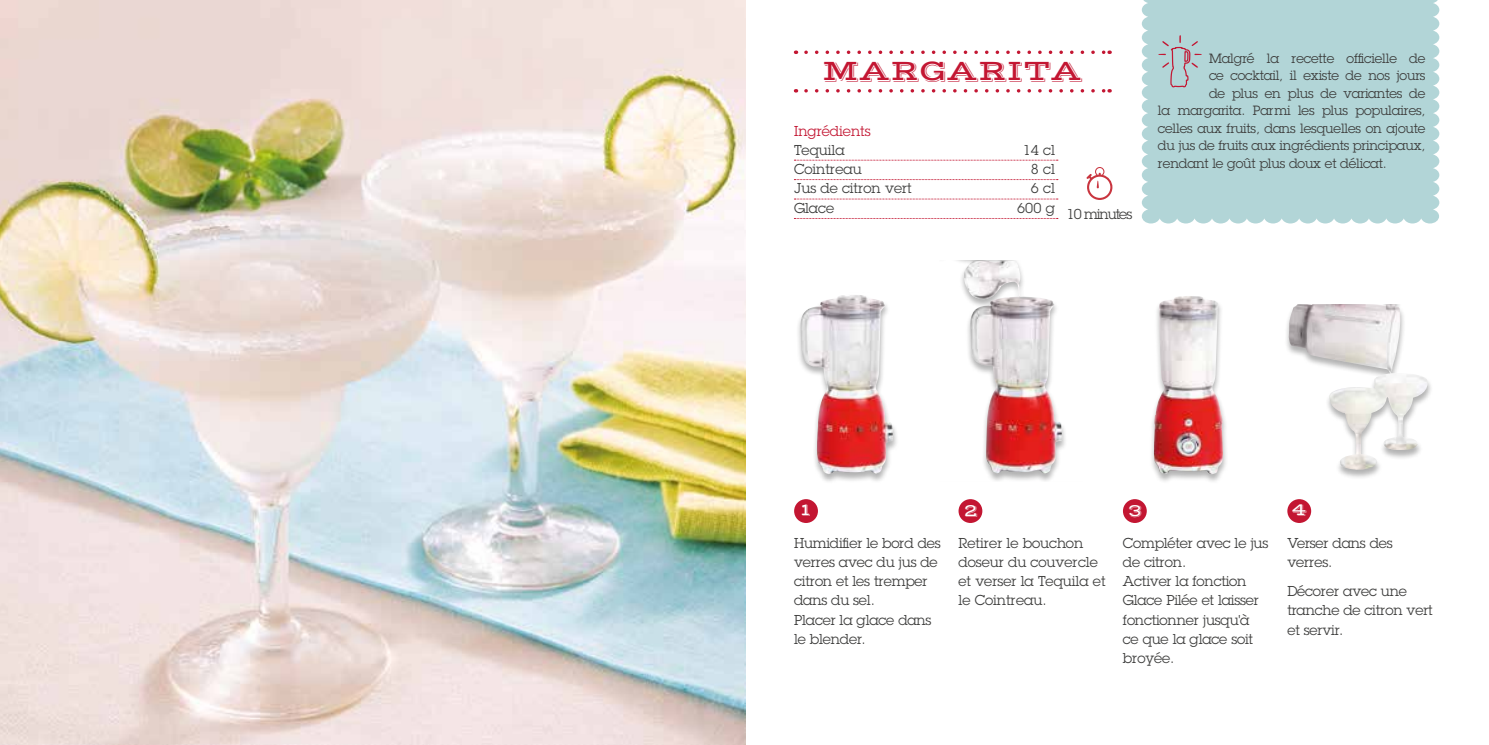
<style>
.page{position:relative;width:1489px;height:745px;background:#fff}
.page>*{position:absolute;margin:0;border:0;box-sizing:border-box;transform-origin:0 0}
.t1{font:29.75px "Vast Shadow";color:#c31632}
.t2{font:17.5px "Vast Shadow";color:#fff}
.t3{font:14px/19.2px "Lubalin Graph";letter-spacing:-.01em;color:#3c3c3b}
.t4{font:14px "Lubalin Graph";color:#c31632}
.t5{font:14px "Lubalin Graph";letter-spacing:-.07em;color:#3c3c3b}
.t6{font:13.12px "Lubalin Graph";letter-spacing:-.01em;color:#3c3c3b}
</style>
<div class="page">
<img style="left:0;top:0;width:745px;height:744px">
<svg style="left:806px;top:50px;width:297px;height:4px"></svg>
<svg style="left:806px;top:89px;width:297px;height:3px"></svg>
<div style="left:794px;top:499px;width:24px;height:23px;background:#c31632;border-radius:50%"></div>
<div style="left:958px;top:499px;width:24px;height:23px;background:#c31632;border-radius:50%"></div>
<div style="left:1122px;top:499px;width:24px;height:23px;background:#c31632;border-radius:50%"></div>
<div style="left:1287px;top:499px;width:23px;height:23px;background:#c31632;border-radius:50%"></div>
<div style="left:1141px;top:0;width:298px;height:223px;background:#b2d5d7"></div>
<div style="left:791px;top:292px;width:115px;height:191px;background:#000;opacity:.3"></div>
<img style="left:800px;top:294px;width:93px;height:180px">
<img style="left:957px;top:260px;width:108px;height:221px">
<div style="left:1148px;top:295px;width:80px;height:188px;background:#000;opacity:.3"></div>
<img style="left:1153px;top:296px;width:70px;height:178px">
<div style="left:1284px;top:304px;width:148px;height:175px;background:#000;opacity:.3"></div>
<img style="left:1288px;top:304px;width:139px;height:166px">
<svg style="left:794px;top:160px;width:263px;height:1px"></svg>
<svg style="left:794px;top:179px;width:263px;height:1px"></svg>
<svg style="left:794px;top:198px;width:263px;height:1px"></svg>
<svg style="left:794px;top:218px;width:263px;height:1px"></svg>
<svg style="left:1158px;top:35px;width:43px;height:53px;background:#b3c1c5"></svg>
<svg style="left:1086px;top:167px;width:26px;height:33px"></svg>
<h1 class="t1" style="left:822px;top:53px;width:261px">MARGARITA</h1>
<p class="t4" style="left:794px;top:122px;width:78px">Ingrédients</p>
<p class="t3" style="left:794px;top:140px;width:52px">Tequila</p>
<p class="t3" style="left:1022px;top:140px;width:34px">14 cl</p>
<p class="t3" style="left:794px;top:159px;width:69px">Cointreau</p>
<p class="t3" style="left:1030px;top:159px;width:26px">8 cl</p>
<p class="t3" style="left:794px;top:178px;width:119px">Jus de citron vert</p>
<p class="t3" style="left:1030px;top:178px;width:26px">6 cl</p>
<p class="t3" style="left:794px;top:198px;width:42px">Glace</p>
<p class="t3" style="left:1017px;top:198px;width:39px">600 g</p>
<p class="t5" style="left:1066px;top:205px;width:67px">10 minutes</p>
<p class="t6" style="left:1208px;top:50px;width:218px">Malgré la recette officielle de</p>
<p class="t6" style="left:1208px;top:67px;width:218px">ce cocktail, il existe de nos jours</p>
<p class="t6" style="left:1208px;top:85px;width:218px">de plus en plus de variantes de</p>
<p class="t6" style="left:1157px;top:102px;width:269px">la margarita. Parmi les plus populaires,</p>
<p class="t6" style="left:1157px;top:120px;width:269px">celles aux fruits, dans lesquelles on ajoute</p>
<p class="t6" style="left:1157px;top:137px;width:269px">du jus de fruits aux ingrédients principaux,</p>
<p class="t6" style="left:1157px;top:155px;width:230px">rendant le goût plus doux et délicat.</p>
<p class="t2" style="left:800px;top:499px;width:11px">1</p>
<p class="t2" style="left:964px;top:499px;width:15px">2</p>
<p class="t2" style="left:1127px;top:499px;width:16px">3</p>
<p class="t2" style="left:1292px;top:499px;width:16px">4</p>
<p class="t3" style="left:794px;top:532px;width:148px">Humidifier le bord des verres avec du jus de citron et les tremper dans du sel.<br>Placer la glace dans le blender.</p>
<p class="t3" style="left:958px;top:532px;width:148px">Retirer le bouchon doseur du couvercle et verser la Tequila et le Cointreau.</p>
<p class="t3" style="left:1122px;top:532px;width:147px">Compléter avec le jus de citron.<br>Activer la fonction<br>Glace Pilée et laisser fonctionner jusqu'à ce que la glace soit broyée.</p>
<p class="t3" style="left:1287px;top:532px;width:107px">Verser dans des verres.</p>
<p class="t3" style="left:1287px;top:581px;width:147px">Décorer avec une tranche de citron vert et servir.</p>
</div>
